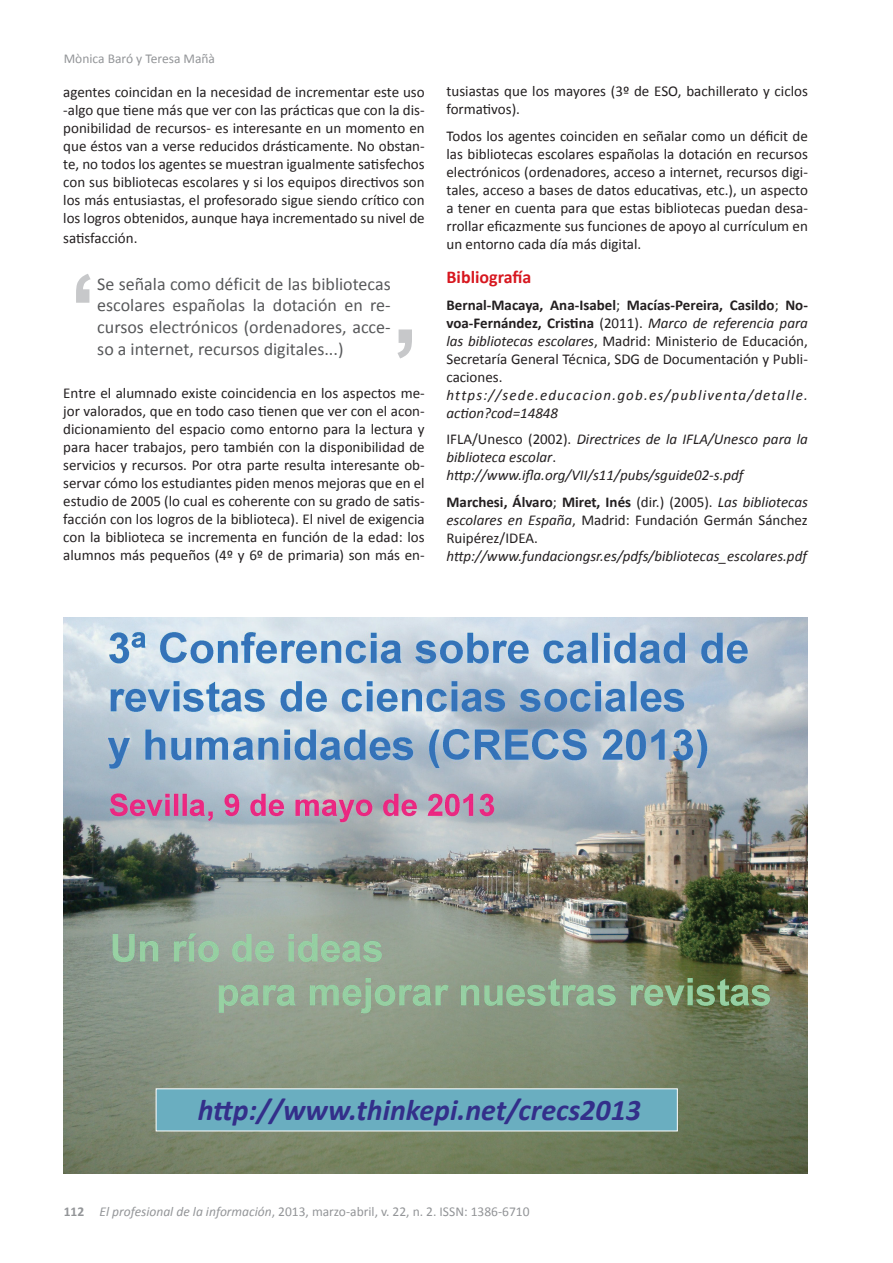
<style>
.page{position:relative;width:893px;height:1263px;background:#fff}
.page>*{position:absolute;margin:0;border:0;box-sizing:border-box;transform-origin:0 0}
.t1{font:italic 700 30px "Calibri";color:#332f8a}
.t2{font:18px/21.6px "Calibri";color:#57585a;text-align:justify}
.t3{font:700 18px "Calibri";color:#d7171f}
.t4{font:15px/18px "Calibri";color:#231f20;text-align:justify}
.t5{font:italic 15px/18px "Calibri";color:#231f20}
.t6{font:italic 15px/18px "Calibri";letter-spacing:.08em;color:#231f20}
.t7{font:13.5px "Calibri";color:#939598}
.s1{font-weight:700}
.s2{font-style:italic}
.s3{font-style:normal}
</style>
<div class="page">
<svg style="left:397px;top:329px;width:15px;height:29px"></svg>
<svg style="left:76px;top:274px;width:15px;height:29px"></svg>
<img style="left:64px;top:618px;width:744px;height:556px">
<div style="left:156px;top:1089px;width:521px;height:42px;background:#6aaec0"></div>
<p class="t7" style="left:64px;top:50px;width:153px">Mònica Baró y Teresa Mañà</p>
<p class="t4" style="left:63px;top:83px;width:363px">agentes coincidan en la necesidad de incrementar este uso -algo que tiene más que ver con las prácticas que con la dis&shy;ponibilidad de recursos- es interesante en un momento en que éstos van a verse reducidos drásticamente. No obstan&shy;te, no todos los agentes se muestran igualmente satisfechos con sus bibliotecas escolares y si los equipos directivos son los más entusiastas, el profesorado sigue siendo crítico con los logros obtenidos, aunque haya incrementado su nivel de</p>
<p class="t4" style="left:63px;top:229px;width:76px">satisfacción.</p>
<p class="t2" style="left:97px;top:273px;width:295px">Se señala como déficit de las bibliotecas escolares españolas la dotación en re&shy;cursos electrónicos (ordenadores, acce&shy;so a internet, recursos digitales...)</p>
<p class="t4" style="left:63px;top:384px;width:363px">Entre el alumnado existe coincidencia en los aspectos me&shy;jor valorados, que en todo caso tienen que ver con el acon&shy;dicionamiento del espacio como entorno para la lectura y para hacer trabajos, pero también con la disponibilidad de servicios y recursos. Por otra parte resulta interesante ob&shy;servar cómo los estudiantes piden menos mejoras que en el estudio de 2005 (lo cual es coherente con su grado de satis&shy;facción con los logros de la biblioteca). El nivel de exigencia con la biblioteca se incrementa en función de la edad: los alumnos más pequeños (4º y 6º de primaria) son más en-</p>
<p class="t4" style="left:446px;top:82px;width:363px">tusiastas que los mayores (3º de ESO, bachillerato y ciclos formativos).</p>
<p class="t4" style="left:446px;top:127px;width:363px">Todos los agentes coinciden en señalar como un déficit de las bibliotecas escolares españolas la dotación en recursos electrónicos (ordenadores, acceso a internet, recursos digi&shy;tales, acceso a bases de datos educativas, etc.), un aspecto a tener en cuenta para que estas bibliotecas puedan desa&shy;rrollar eficazmente sus funciones de apoyo al currículum en un entorno cada día más digital.</p>
<p class="t3" style="left:446px;top:266px;width:86px">Bibliografía</p>
<p class="t4" style="left:446px;top:296px;width:363px"><span class="s1">Bernal-Macaya, Ana-Isabel</span>; <span class="s1">Macías-Pereira, Casildo</span>; <span class="s1">No&shy;voa-Fernández, Cristina</span> (2011). <span class="s2">Marco de referencia para las bibliotecas escolares</span>, Madrid: Ministerio de Educación, Secretaría General Técnica, SDG de Documentación y Publi&shy;caciones.</p>
<p class="t6" style="left:446px;top:385px;width:363px">https://sede.educacion.gob.es/publiventa/detalle. action?cod=14848</p>
<p class="t5" style="left:446px;top:430px;width:363px"><span class="s3">IFLA/Unesco (2002).</span> Directrices de la IFLA/Unesco para la biblioteca escolar<span class="s3">. </span>http://www.ifla.org/VII/s11/pubs/sguide02-s.pdf</p>
<p class="t4" style="left:446px;top:493px;width:363px"><span class="s1">Marchesi, Álvaro</span>; <span class="s1">Miret, Inés</span> (dir.) (2005). <span class="s2">Las bibliotecas escolares en España</span>, Madrid: Fundación Germán Sánchez Ruipérez/IDEA.</p>
<p class="t5" style="left:446px;top:546px;width:362px">http://www.fundaciongsr.es/pdfs/bibliotecas_escolares.pdf</p>
<h1 class="t1" style="left:198px;top:1091px;width:445px">http://www.thinkepi.net/crecs2013</h1>
<p class="t7" style="left:64px;top:1203px;width:467px"><span class="s1">112</span> <span class="s2">El profesional de la información</span>, 2013, marzo-abril, v. 22, n. 2. ISSN: 1386-6710</p>
</div>
